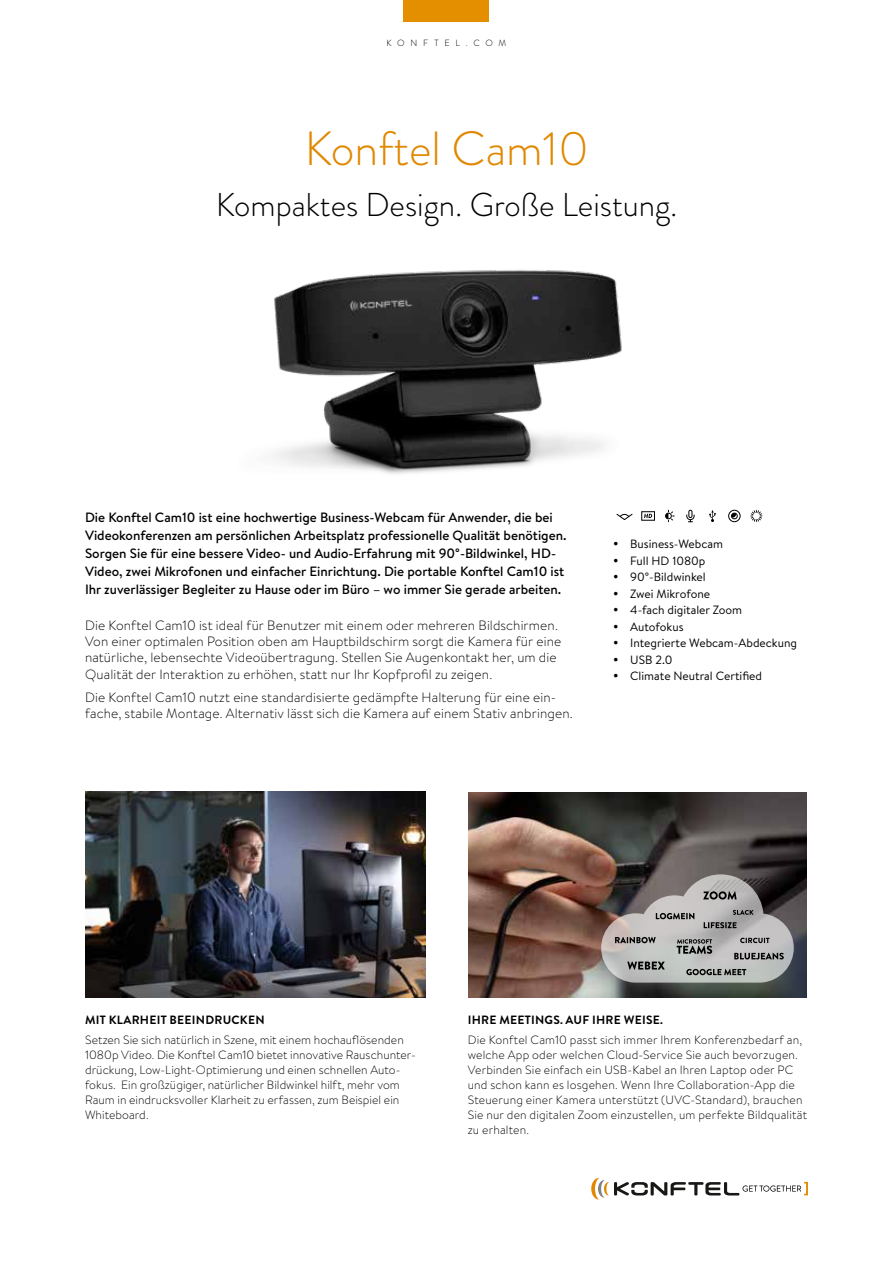
<style>
.page{position:relative;width:893px;height:1263px;background:#fff}
.page>*{position:absolute;margin:0;border:0;box-sizing:border-box;transform-origin:0 0}
.t1{font:300 48px "Brandon Grotesque";color:#e18800}
.t2{font:300 33px "Brandon Grotesque";color:#000}
.t3{font:300 13.5px/16.2px "Brandon Text";letter-spacing:.01em;color:#000}
.t4{font:500 13.5px/18px "Brandon Text";color:#000}
.t5{font:300 12px/15px "Brandon Text";letter-spacing:.01em;color:#000}
.t6{font:12px/16.5px "Brandon Text";color:#000}
.t7{font:700 12px "Brandon Grotesque";letter-spacing:.02em;color:#000}
.t8{font:300 9px "Brandon Grotesque";letter-spacing:.64em;color:#000}
</style>
<div class="page">
<svg style="left:591px;top:1178px;width:217px;height:21px"></svg>
<div style="left:404px;top:0;width:85px;height:21px;background:#e38f00"></div>
<img style="left:272px;top:269px;width:350px;height:205px">
<svg style="left:616px;top:514px;width:16px;height:6px"></svg>
<div style="left:641px;top:511px;width:14px;height:10px;border:1px solid #000"></div>
<svg style="left:644px;top:514px;width:8px;height:4px"></svg>
<svg style="left:666px;top:510px;width:8px;height:12px"></svg>
<div style="left:665px;top:513px;width:7px;height:6px;border:1px solid #000;border-radius:50%"></div>
<svg style="left:686px;top:510px;width:8px;height:12px"></svg>
<svg style="left:709px;top:510px;width:7px;height:12px"></svg>
<div style="left:728px;top:510px;width:12px;height:12px;border:1px solid #000;border-radius:50%"></div>
<div style="left:731px;top:513px;width:7px;height:6px;border:1px solid #000;border-radius:50%"></div>
<svg style="left:750px;top:510px;width:12px;height:12px"></svg>
<img style="left:469px;top:792px;width:338px;height:205px">
<img style="left:85px;top:792px;width:340px;height:205px">
<svg style="left:601px;top:874px;width:193px;height:108px"></svg>
<p class="t8" style="left:387px;top:36px;width:121px">KONFTEL.COM</p>
<h1 class="t1" style="left:304px;top:116px;width:286px">Konftel Cam10</h1>
<h2 class="t2" style="left:216px;top:183px;width:463px">Kompaktes Design. Große Leistung.</h2>
<p class="t4" style="left:85px;top:508px;width:483px">Die Konftel Cam10 ist eine hochwertige Business-Webcam für Anwender, die bei Videokonferenzen am persönlichen Arbeitsplatz professionelle Qualität benötigen.<br>Sorgen Sie für eine bessere Video- und Audio-Erfahrung mit 90°-Bildwinkel, HD-Video, zwei Mikrofonen und einfacher Einrichtung. Die portable Konftel Cam10 ist Ihr zuverlässiger Begleiter zu Hause oder im Büro – wo immer Sie gerade arbeiten.</p>
<p class="t3" style="left:85px;top:617px;width:478px">Die Konftel Cam10 ist ideal für Benutzer mit einem oder mehreren Bildschirmen.<br>Von einer optimalen Position oben am Hauptbildschirm sorgt die Kamera für eine natürliche, lebensechte Videoübertragung. Stellen Sie Augenkontakt her, um die Qualität der Interaktion zu erhöhen, statt nur Ihr Kopfprofil zu zeigen.</p>
<p class="t3" style="left:85px;top:689px;width:489px">Die Konftel Cam10 nutzt eine standardisierte gedämpfte Halterung für eine ein&shy;fache, stabile Montage. Alternativ lässt sich die Kamera auf einem Stativ anbringen.</p>
<p class="t6" style="left:630px;top:536px;width:168px">Business-Webcam<br>Full HD 1080p<br>90°-Bildwinkel<br>Zwei Mikrofone<br>4-fach digitaler Zoom<br>Autofokus<br>Integrierte Webcam-Abdeckung<br>USB 2.0<br>Climate Neutral Certified</p>
<p class="t7" style="left:85px;top:1012px;width:181px">MIT KLARHEIT BEEINDRUCKEN</p>
<p class="t5" style="left:85px;top:1031px;width:332px">Setzen Sie sich natürlich in Szene, mit einem hochauflösenden 1080p Video. Die Konftel Cam10 bietet innovative Rauschunter&shy;drückung, Low-Light-Optimierung und einen schnellen Auto&shy;fokus. Ein großzügiger, natürlicher Bildwinkel hilft, mehr vom Raum in eindrucksvoller Klarheit zu erfassen, zum Beispiel ein Whiteboard.</p>
<p class="t7" style="left:468px;top:1012px;width:197px">IHRE MEETINGS. AUF IHRE WEISE.</p>
<p class="t5" style="left:468px;top:1031px;width:341px">Die Konftel Cam10 passt sich immer Ihrem Konferenzbedarf an, welche App oder welchen Cloud-Service Sie auch bevorzugen.<br>Verbinden Sie einfach ein USB-Kabel an Ihren Laptop oder PC und schon kann es losgehen. Wenn Ihre Collaboration-App die Steuerung einer Kamera unterstützt (UVC-Standard), brauchen Sie nur den digitalen Zoom einzustellen, um perfekte Bildqualität zu erhalten.</p>
</div>
